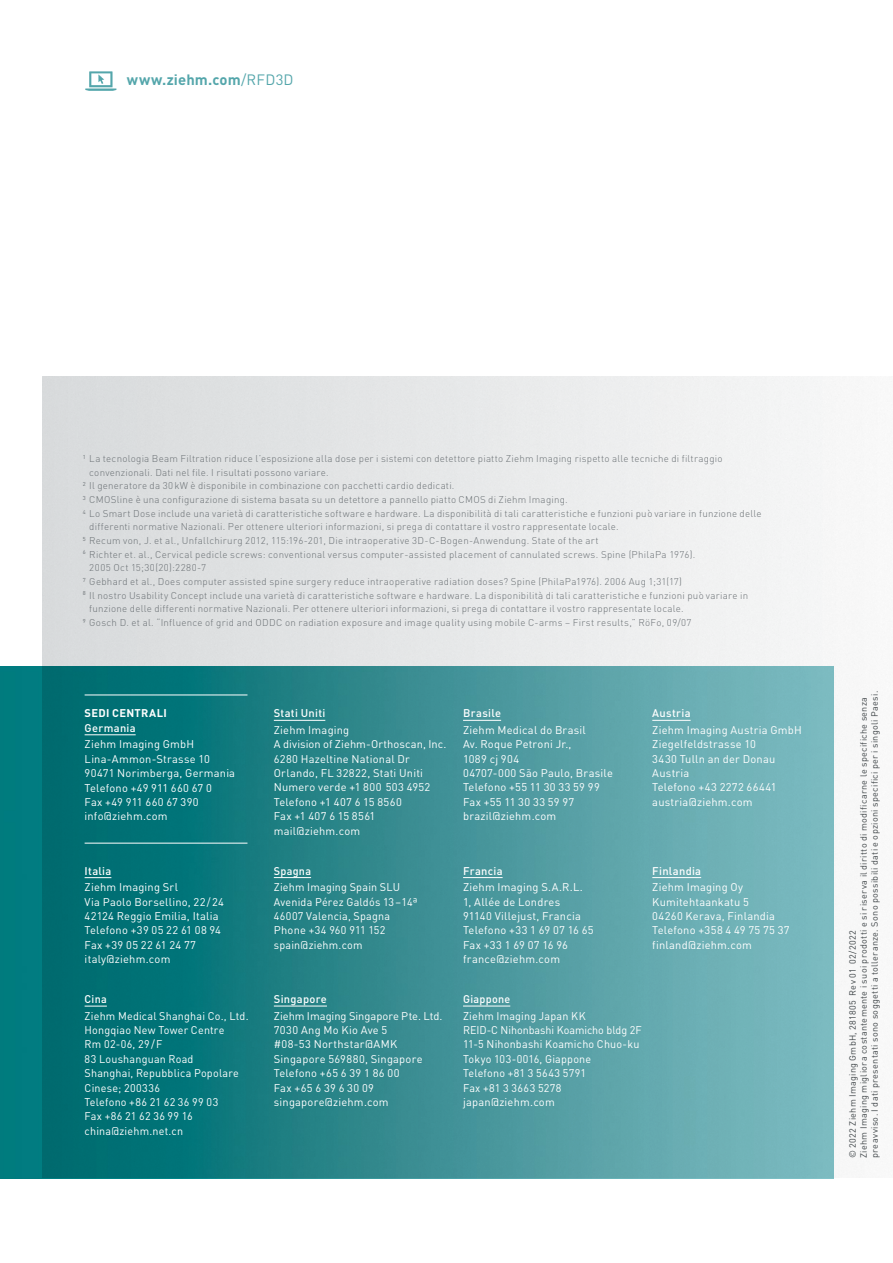
<style>
.page{position:relative;width:893px;height:1263px;background:#fff}
.page>*{position:absolute;margin:0;border:0;box-sizing:border-box;transform-origin:0 0}
.t1{font:700 14.85px "DIN";letter-spacing:.01em;color:#54a6ab}
.t2{font:11.1px/14.4px "DIN";letter-spacing:.02em;color:#fff}
.t3{font:500 11.1px "DIN";letter-spacing:.025em;color:#fff}
.t4{font:700 11.1px "DIN";letter-spacing:.03em;color:#fff}
.t5{font:300 9.75px "DIN";letter-spacing:.025em;color:#696f73}
.t6{font:300 9.75px "DIN";letter-spacing:.05em;color:#696f73}
.t7{font:9px/10.9px "DIN";letter-spacing:.035em;color:#3f4548}
.s1{font-weight:400}
</style>
<div class="page">
<img style="left:0;top:666px;width:833px;height:512px">
<hr style="left:85px;top:843px;width:162px;height:1px;background:#fff">
<hr style="left:85px;top:694px;width:162px;height:1px;background:#fff">
<hr style="left:85px;top:734px;width:51px;height:1px;background:#fff">
<svg style="left:85px;top:877px;width:26px;height:1px"></svg>
<svg style="left:85px;top:1006px;width:22px;height:1px"></svg>
<hr style="left:274px;top:720px;width:51px;height:1px;background:#fff">
<hr style="left:274px;top:877px;width:37px;height:1px;background:#fff">
<hr style="left:274px;top:1006px;width:53px;height:1px;background:#fff">
<hr style="left:463px;top:720px;width:38px;height:1px;background:#fff">
<hr style="left:463px;top:877px;width:40px;height:1px;background:#fff">
<hr style="left:463px;top:1006px;width:47px;height:1px;background:#fff">
<hr style="left:652px;top:720px;width:39px;height:1px;background:#fff">
<hr style="left:652px;top:877px;width:49px;height:1px;background:#fff">
<svg style="left:85px;top:71px;width:31px;height:20px"></svg>
<h1 class="t1" style="left:127px;top:70px;width:168px">www.ziehm.com<span class="s1">/RFD3D</span></h1>
<p class="t5" style="left:83px;top:453px;width:641px"><sup>1</sup> La tecnologia Beam Filtration riduce l’esposizione alla dose per i sistemi con detettore piatto Ziehm Imaging rispetto alle tecniche di filtraggio</p>
<p class="t5" style="left:89px;top:466px;width:241px">convenzionali. Dati nel file. I risultati possono variare.</p>
<p class="t5" style="left:83px;top:480px;width:373px"><sup>2</sup> Il generatore da 30kW è disponibile in combinazione con pacchetti cardio dedicati.</p>
<p class="t5" style="left:83px;top:494px;width:486px"><sup>3</sup> CMOSline è una configurazione di sistema basata su un detettore a pannello piatto CMOS di Ziehm Imaging.</p>
<p class="t5" style="left:83px;top:507px;width:680px"><sup>4</sup> Lo Smart Dose include una varietà di caratteristiche software e hardware. La disponibilità di tali caratteristiche e funzioni può variare in funzione delle</p>
<p class="t5" style="left:89px;top:521px;width:531px">differenti normative Nazionali. Per ottenere ulteriori informazioni, si prega di contattare il vostro rappresentate locale.</p>
<p class="t5" style="left:83px;top:534px;width:517px"><sup>5</sup> Recum von, J. et al., Unfallchirurg 2012, 115:196-201, Die intraoperative 3D-C-Bogen-Anwendung. State of the art</p>
<p class="t5" style="left:83px;top:548px;width:614px"><sup>6</sup> Richter et. al., Cervical pedicle screws: conventional versus computer-assisted placement of cannulated screws. Spine (PhilaPa 1976).</p>
<p class="t6" style="left:89px;top:562px;width:118px">2005 Oct 15;30(20):2280-7</p>
<p class="t5" style="left:83px;top:575px;width:601px"><sup>7</sup> Gebhard et al., Does computer assisted spine surgery reduce intraoperative radiation doses? Spine (PhilaPa1976). 2006 Aug 1;31(17)</p>
<p class="t5" style="left:83px;top:589px;width:667px"><sup>8</sup> Il nostro Usability Concept include una varietà di caratteristiche software e hardware. La disponibilità di tali caratteristiche e funzioni può variare in</p>
<p class="t5" style="left:89px;top:603px;width:596px">funzione delle differenti normative Nazionali. Per ottenere ulteriori informazioni, si prega di contattare il vostro rappresentate locale.</p>
<p class="t5" style="left:83px;top:616px;width:610px"><sup>9</sup> Gosch D. et al. “Influence of grid and ODDC on radiation exposure and image quality using mobile C-arms – First results,” RöFo, 09/07</p>
<p class="t4" style="left:85px;top:706px;width:84px">SEDI CENTRALI</p>
<p class="t3" style="left:85px;top:721px;width:53px">Germania</p>
<p class="t2" style="left:85px;top:737px;width:152px">Ziehm Imaging GmbH<br>Lina-Ammon-Strasse 10<br>90471 Norimberga, Germania<br>Telefono +49 911 660 67 0<br>Fax +49 911 660 67 390 info@ziehm.com</p>
<p class="t3" style="left:85px;top:863px;width:28px">Italia</p>
<p class="t2" style="left:85px;top:880px;width:141px">Ziehm Imaging Srl<br>Via Paolo Borsellino, 22 / 24<br>42124 Reggio Emilia, Italia<br>Telefono +39 05 22 61 08 94<br>Fax +39 05 22 61 24 77 italy@ziehm.com</p>
<p class="t3" style="left:85px;top:992px;width:24px">Cina</p>
<p class="t2" style="left:85px;top:1008px;width:166px">Ziehm Medical Shanghai Co., Ltd.<br>Hongqiao New Tower Centre<br>Rm 02-06, 29 / F<br>83 Loushanguan Road<br>Shanghai, Repubblica Popolare<br>Cinese; 200336<br>Telefono +86 21 62 36 99 03<br>Fax +86 21 62 36 99 16 china@ziehm.net.cn</p>
<p class="t3" style="left:274px;top:706px;width:53px">Stati Uniti</p>
<p class="t2" style="left:274px;top:722px;width:174px">Ziehm Imaging<br>A division of Ziehm-Orthoscan, Inc.<br>6280 Hazeltine National Dr<br>Orlando, FL 32822, Stati Uniti<br>Numero verde +1 800 503 4952<br>Telefono +1 407 6 15 8560<br>Fax +1 407 6 15 8561 mail@ziehm.com</p>
<p class="t3" style="left:274px;top:863px;width:39px">Spagna</p>
<p class="t2" style="left:274px;top:880px;width:145px">Ziehm Imaging Spain SLU<br>Avenida Pérez Galdós 13 –14ª<br>46007 Valencia, Spagna<br>Phone +34 960 911 152 spain@ziehm.com</p>
<p class="t3" style="left:274px;top:992px;width:55px">Singapore</p>
<p class="t2" style="left:274px;top:1008px;width:170px">Ziehm Imaging Singapore Pte. Ltd.<br>7030 Ang Mo Kio Ave 5<br>#08-53 Northstar@AMK<br>Singapore 569880, Singapore<br>Telefono +65 6 39 1 86 00<br>Fax +65 6 39 6 30 09 singapore@ziehm.com</p>
<p class="t3" style="left:463px;top:706px;width:40px">Brasile</p>
<p class="t2" style="left:463px;top:722px;width:151px">Ziehm Medical do Brasil<br>Av. Roque Petroni Jr.,<br>1089 cj 904<br>04707-000 São Paulo, Brasile<br>Telefono +55 11 30 33 59 99<br>Fax +55 11 30 33 59 97 brazil@ziehm.com</p>
<p class="t3" style="left:652px;top:706px;width:40px">Austria</p>
<p class="t2" style="left:652px;top:722px;width:151px">Ziehm Imaging Austria GmbH<br>Ziegelfeldstrasse 10<br>3430 Tulln an der Donau<br>Austria<br>Telefono +43 2272 66441 austria@ziehm.com</p>
<p class="t3" style="left:463px;top:863px;width:41px">Francia</p>
<p class="t2" style="left:463px;top:880px;width:132px">Ziehm Imaging S.A.R.L.<br>1, Allée de Londres<br>91140 Villejust, Francia<br>Telefono +33 1 69 07 16 65<br>Fax +33 1 69 07 16 96 france@ziehm.com</p>
<p class="t3" style="left:463px;top:992px;width:49px">Giappone</p>
<p class="t2" style="left:463px;top:1008px;width:180px">Ziehm Imaging Japan KK<br>REID-C Nihonbashi Koamicho bldg 2F<br>11-5 Nihonbashi Koamicho Chuo-ku<br>Tokyo 103-0016, Giappone<br>Telefono +81 3 5643 5791<br>Fax +81 3 3663 5278 japan@ziehm.com</p>
<p class="t3" style="left:652px;top:863px;width:50px">Finlandia</p>
<p class="t2" style="left:652px;top:880px;width:139px">Ziehm Imaging Oy<br>Kumitehtaankatu 5<br>04260 Kerava, Finlandia<br>Telefono +358 4 49 75 75 37 finland@ziehm.com</p>
<p class="t7" style="left:847px;top:1158px;width:469px;rotate:-90deg">© 2022 Ziehm Imaging GmbH, 281805 Rev 01 02/2022<br>Ziehm Imaging migliora costantemente i suoi prodotti e si riserva il diritto di modificarne le specifiche senza preavviso. I dati presentati sono soggetti a tolleranze. Sono possibili dati e opzioni specifici per i singoli Paesi.</p>
</div>
